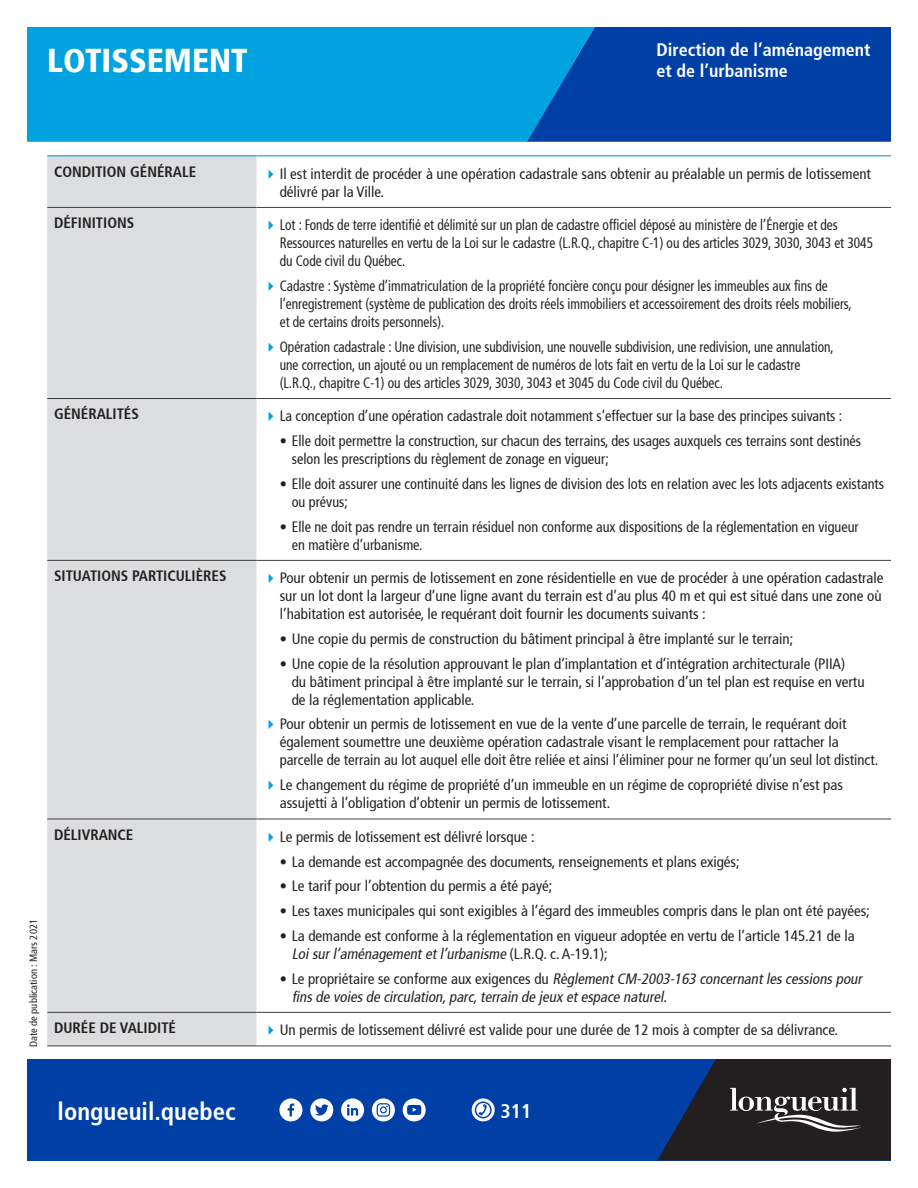
<style>
.page{position:relative;width:918px;height:1188px;background:#fff}
.page>*{position:absolute;margin:0;border:0;box-sizing:border-box;transform-origin:0 0}
.t1{font:900 condensed 33px "Frutiger 77";color:#fff}
.t2{font:700 condensed 24.75px "Frutiger 67";color:#fff}
.t3{font:700 condensed 19.8px "Frutiger 67";color:#fff}
.t4{font:700 condensed 18px/21px "Frutiger 67";color:#fff}
.t5{font:condensed 15px/18px "Frutiger 57";color:#231f20;scale:.95 1}
.t6{font:condensed 15px/18px "Frutiger 57";color:#231f20}
.t7{font:condensed 15px/18px "Frutiger 57";color:#231f20;scale:.89 1}
.t8{font:italic condensed 15px/18px "Frutiger 57";color:#231f20}
.t9{font:700 condensed 15px "Frutiger 67";color:#231f20}
.t10{font:condensed 10.5px "Frutiger 57";color:#231f20}
.s1{color:#00a2df}
.s2{font-style:italic}
.s3{font-style:normal}
</style>
<div class="page">
<div style="left:595px;top:27px;width:296px;height:115px;background:#0040a6"></div>
<div style="left:27px;top:27px;width:568px;height:115px;background:#00a2df"></div>
<div style="left:27px;top:1059px;width:864px;height:101px;background:#0040a6"></div>
<svg style="left:341px;top:1098px;width:23px;height:23px"></svg>
<svg style="left:279px;top:1098px;width:23px;height:23px"></svg>
<svg style="left:310px;top:1098px;width:23px;height:23px"></svg>
<svg style="left:372px;top:1098px;width:23px;height:23px"></svg>
<svg style="left:403px;top:1098px;width:23px;height:23px"></svg>
<svg style="left:472px;top:1098px;width:23px;height:23px"></svg>
<svg style="left:657px;top:1059px;width:234px;height:101px;background:#2a2f3d"></svg>
<div style="left:47px;top:156px;width:209px;height:890px;background:#dcdddf"></div>
<hr style="left:47px;top:207px;width:209px;height:1px;background:#3e3e3f">
<hr style="left:256px;top:207px;width:635px;height:1px;background:#3e3e3f">
<hr style="left:47px;top:398px;width:209px;height:1px;background:#3e3e3f">
<hr style="left:256px;top:398px;width:635px;height:1px;background:#3e3e3f">
<hr style="left:47px;top:560px;width:209px;height:1px;background:#3e3e3f">
<hr style="left:256px;top:560px;width:635px;height:1px;background:#3e3e3f">
<hr style="left:47px;top:819px;width:209px;height:1px;background:#3e3e3f">
<hr style="left:256px;top:819px;width:635px;height:1px;background:#3e3e3f">
<hr style="left:47px;top:1012px;width:209px;height:1px;background:#3e3e3f">
<hr style="left:256px;top:1012px;width:635px;height:1px;background:#3e3e3f">
<hr style="left:47px;top:1046px;width:209px;height:1px;background:#3e3e3f">
<hr style="left:256px;top:1046px;width:635px;height:1px;background:#3e3e3f">
<hr style="left:47px;top:155px;width:209px;height:1px;background:#00a2df">
<hr style="left:256px;top:155px;width:635px;height:1px;background:#00a2df">
<h1 class="t1" style="left:47px;top:41px;width:202px">LOTISSEMENT</h1>
<p class="t4" style="left:656px;top:39px;width:216px">Direction de l’aménagement et de l’urbanisme</p>
<p class="t10" style="left:27px;top:1047px;width:129px;rotate:-90deg">Date de publication : Mars 2021</p>
<p class="t9" style="left:54px;top:163px;width:144px">CONDITION GÉNÉRALE</p>
<p class="t6" style="left:280px;top:165px;width:593px;text-indent:-16px"><span class="s1">✔</span>Il est interdit de procéder à une opération cadastrale sans obtenir au préalable un permis de lotissement délivré par la Ville.</p>
<p class="t9" style="left:54px;top:214px;width:82px">DÉFINITIONS</p>
<p class="t7" style="left:280px;top:216px;width:668px;text-indent:-16px"><span class="s1">✔</span>Lot : Fonds de terre identifié et délimité sur un plan de cadastre officiel déposé au ministère de l’Énergie et des<br>Ressources naturelles en vertu de la Loi sur le cadastre (L.R.Q., chapitre C-1) ou des articles 3029, 3030, 3043 et 3045 du Code civil du Québec.</p>
<p class="t7" style="left:280px;top:277px;width:644px;text-indent:-16px"><span class="s1">✔</span>Cadastre : Système d’immatriculation de la propriété foncière conçu pour désigner les immeubles aux fins de l’enregistrement (système de publication des droits réels immobiliers et accessoirement des droits réels mobiliers, et de certains droits personnels).</p>
<p class="t7" style="left:280px;top:338px;width:624px;text-indent:-16px"><span class="s1">✔</span>Opération cadastrale : Une division, une subdivision, une nouvelle subdivision, une redivision, une annulation, une correction, un ajouté ou un remplacement de numéros de lots fait en vertu de la Loi sur le cadastre (L.R.Q., chapitre C-1) ou des articles 3029, 3030, 3043 et 3045 du Code civil du Québec.</p>
<p class="t9" style="left:54px;top:405px;width:86px">GÉNÉRALITÉS</p>
<p class="t5" style="left:263px;top:407px;width:611px"><span class="s1">✔</span>La conception d’une opération cadastrale doit notamment s’effectuer sur la base des principes suivants :</p>
<p class="t5" style="left:292px;top:432px;width:601px;text-indent:-12px">• Elle doit permettre la construction, sur chacun des terrains, des usages auxquels ces terrains sont destinés selon les prescriptions du règlement de zonage en vigueur;</p>
<p class="t5" style="left:292px;top:475px;width:625px;text-indent:-12px">• Elle doit assurer une continuité dans les lignes de division des lots en relation avec les lots adjacents existants ou prévus;</p>
<p class="t5" style="left:292px;top:517px;width:598px;text-indent:-12px">• Elle ne doit pas rendre un terrain résiduel non conforme aux dispositions de la réglementation en vigueur en matière d’urbanisme.</p>
<p class="t9" style="left:54px;top:567px;width:174px">SITUATIONS PARTICULIÈRES</p>
<p class="t6" style="left:280px;top:569px;width:605px;text-indent:-16px"><span class="s1">✔</span>Pour obtenir un permis de lotissement en zone résidentielle en vue de procéder à une opération cadastrale sur un lot dont la largeur d’une ligne avant du terrain est d’au plus 40 m et qui est situé dans une zone où l’habitation est autorisée, le requérant doit fournir les documents suivants :</p>
<p class="t5" style="left:280px;top:630px;width:542px">• Une copie du permis de construction du bâtiment principal à être implanté sur le terrain;</p>
<p class="t5" style="left:292px;top:655px;width:605px;text-indent:-12px">• Une copie de la résolution approuvant le plan d’implantation et d’intégration architecturale (PIIA)<br>du bâtiment principal à être implanté sur le terrain, si l’approbation d’un tel plan est requise en vertu de la réglementation applicable.</p>
<p class="t6" style="left:280px;top:715px;width:600px;text-indent:-16px"><span class="s1">✔</span>Pour obtenir un permis de lotissement en vue de la vente d’une parcelle de terrain, le requérant doit également soumettre une deuxième opération cadastrale visant le remplacement pour rattacher la parcelle de terrain au lot auquel elle doit être reliée et ainsi l’éliminer pour ne former qu’un seul lot distinct.</p>
<p class="t6" style="left:280px;top:776px;width:565px;text-indent:-16px"><span class="s1">✔</span>Le changement du régime de propriété d’un immeuble en un régime de copropriété divise n’est pas assujetti à l’obligation d’obtenir un permis de lotissement.</p>
<p class="t9" style="left:54px;top:826px;width:81px">DÉLIVRANCE</p>
<p class="t6" style="left:263px;top:828px;width:273px"><span class="s1">✔</span>Le permis de lotissement est délivré lorsque :</p>
<p class="t5" style="left:280px;top:852px;width:486px">• La demande est accompagnée des documents, renseignements et plans exigés;</p>
<p class="t5" style="left:280px;top:877px;width:288px">• Le tarif pour l’obtention du permis a été payé;</p>
<p class="t5" style="left:280px;top:902px;width:623px">• Les taxes municipales qui sont exigibles à l’égard des immeubles compris dans le plan ont été payées;</p>
<p class="t5" style="left:292px;top:927px;width:594px;text-indent:-12px">• La demande est conforme à la réglementation en vigueur adoptée en vertu de l’article 145.21 de la<br><span class="s2">Loisurl’aménagementetl’urbanisme</span> ( L . R . Q . c . A- 1 9 . 1 ) ;</p>
<p class="t8" style="left:292px;top:969px;width:575px;text-indent:-12px"><span class="s3">• Le p ro p r i éta i re s e c o n fo r m e a u x ex i g e n c e s d u</span> RèglementCM-2003-163 concernantlescessionspour finsde voiesde circulation,parc,terrain de jeux etespace naturel<span class="s3">.</span></p>
<p class="t9" style="left:54px;top:1019px;width:124px">DURÉE DE VALIDITÉ</p>
<p class="t6" style="left:263px;top:1021px;width:576px"><span class="s1">✔</span>Un permis de lotissement délivré est valide pour une durée de 12 mois à compter de sa délivrance.</p>
<h2 class="t2" style="left:58px;top:1096px;width:179px">longueuil.quebec</h2>
<h3 class="t3" style="left:501px;top:1100px;width:32px">311</h3>
</div>
